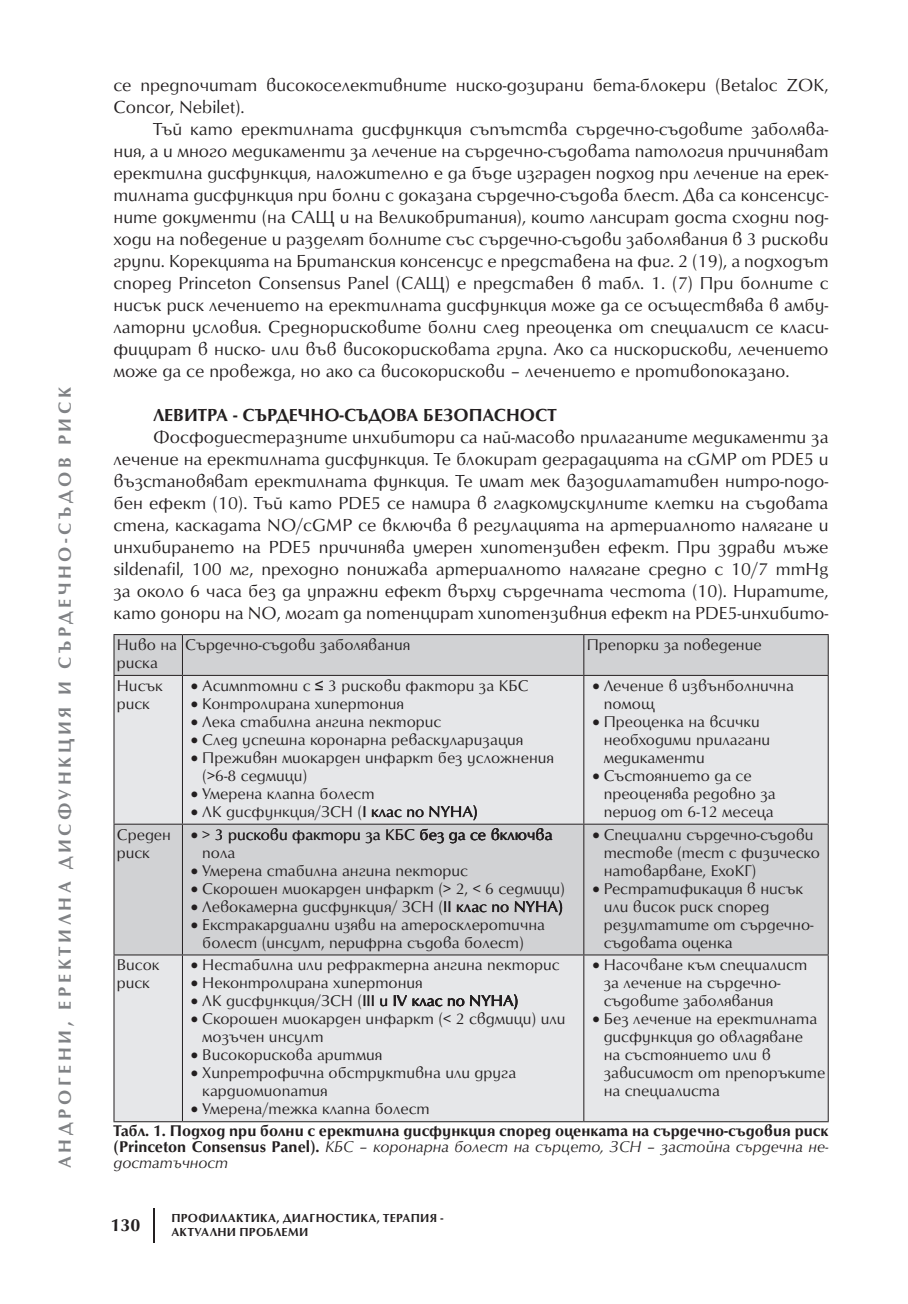
<style>
.page{position:relative;width:908px;height:1304px;background:#fff}
.page>*{position:absolute;margin:0;border:0;box-sizing:border-box;transform-origin:0 0}
.body{font:18px/22px "SP Optimum";color:#231f20;text-align:justify}
.body-2{font:700 18px "SP Optimum";letter-spacing:.2em;color:#808285}
.body-3{font:700 18px "SP Optimum";color:#231f20}
.t1{font:16px/18px "SP Optimum";color:#231f20}
.text_pod_figura{font:700 16px/16px "SP Optimum";color:#231f20;text-align:justify}
.t2{font:700 12px "SP Optimum";letter-spacing:.025em;color:#231f20}
.s1{font-family:"Arial"}
.s2{font-weight:400;font-style:italic}
</style>
<div class="page">
<hr style="left:153px;top:1208px;width:1px;height:34px;background:#231f20">
<div style="left:114px;top:635px;width:713px;height:40px;background:#d1d2d4"></div>
<svg style="left:114px;top:676px;width:713px;height:445px;background:#dedfe1"></svg>
<hr style="left:113px;top:634px;width:69px;height:1px;background:#231f20">
<hr style="left:113px;top:635px;width:1px;height:40px;background:#231f20">
<hr style="left:182px;top:634px;width:401px;height:1px;background:#231f20">
<hr style="left:182px;top:635px;width:1px;height:40px;background:#231f20">
<hr style="left:583px;top:634px;width:245px;height:1px;background:#231f20">
<hr style="left:583px;top:635px;width:1px;height:40px;background:#231f20">
<hr style="left:827px;top:635px;width:1px;height:40px;background:#231f20">
<hr style="left:113px;top:675px;width:69px;height:1px;background:#231f20">
<hr style="left:113px;top:676px;width:1px;height:148px;background:#231f20">
<hr style="left:182px;top:675px;width:401px;height:1px;background:#231f20">
<hr style="left:182px;top:676px;width:1px;height:148px;background:#231f20">
<hr style="left:583px;top:675px;width:245px;height:1px;background:#231f20">
<hr style="left:583px;top:676px;width:1px;height:148px;background:#231f20">
<hr style="left:827px;top:676px;width:1px;height:148px;background:#231f20">
<hr style="left:113px;top:824px;width:69px;height:1px;background:#231f20">
<hr style="left:113px;top:825px;width:1px;height:129px;background:#231f20">
<hr style="left:182px;top:824px;width:401px;height:1px;background:#231f20">
<hr style="left:182px;top:825px;width:1px;height:129px;background:#231f20">
<hr style="left:583px;top:824px;width:245px;height:1px;background:#231f20">
<hr style="left:583px;top:825px;width:1px;height:129px;background:#231f20">
<hr style="left:827px;top:825px;width:1px;height:129px;background:#231f20">
<hr style="left:113px;top:954px;width:69px;height:1px;background:#231f20">
<hr style="left:113px;top:955px;width:1px;height:166px;background:#231f20">
<hr style="left:182px;top:954px;width:401px;height:1px;background:#231f20">
<hr style="left:182px;top:955px;width:1px;height:166px;background:#231f20">
<hr style="left:583px;top:954px;width:245px;height:1px;background:#231f20">
<hr style="left:583px;top:955px;width:1px;height:166px;background:#231f20">
<hr style="left:827px;top:955px;width:1px;height:166px;background:#231f20">
<hr style="left:113px;top:1121px;width:69px;height:1px;background:#231f20">
<hr style="left:182px;top:1121px;width:401px;height:1px;background:#231f20">
<hr style="left:583px;top:1121px;width:245px;height:1px;background:#231f20">
<p class="body-2" style="left:55px;top:1168px;width:782px;rotate:-90deg">андрогени , еректилна ди сфункци я и сърдечно-съдов ри ск</p>
<p class="body" style="left:113px;top:74px;width:716px">се предпочитат високоселективните ниско-дозирани бета-блокери (Betaloc ZO K,<br>Concor, Nebilet).</p>
<p class="body" style="left:113px;top:118px;width:716px;text-indent:40px">Тъй като еректилната дисфункция съпътства сърдечно-съдовите заболява&shy;ния, а и много медикаменти за лечение на сърдечно-съдовата патология причиняват еректилна дисфункция, наложително е да бъде изграден подход при лечение на ерек&shy;тилната дисфункция при болни с доказана сърдечно-съдова блест. Два са консенсус&shy;ните документи (на САЩ и на Великобритания), които лансират доста сходни под&shy;ходи на поведение и разделят болните със сърдечно-съдови заболявания в 3 рискови групи. Корекцията на Британския консенсус е представена на фиг. 2 (19), а подходът според Princeton Consensus Panel (САЩ) е представен в табл. 1. (7) При болните с нисък риск лечението на еректилната дисфункция може да се осъществява в амбу&shy;латорни условия. Среднорисковите болни след преоценка от специалист се класи&shy;фицират в ниско- или във високорисковата група. Ако са нискорискови, лечението може да се провежда, но ако са високорискови – лечението е противопоказано.</p>
<p class="body-3" style="left:153px;top:405px;width:404px">Левитра - сърдечно-съдова безопасност</p>
<p class="body" style="left:113px;top:426px;width:716px;text-indent:40px">Фосфодиестеразните инхибитори са най-масово прилаганите медикаменти за лечение на еректилната дисфункция. Те блокират деградацията на cG MP от PDE5 и възстановяват еректилната функция. Те имат мек вазодилатативен нитро-подо&shy;бен ефект (10). Тъй като PDE5 се намира в гладкомускулните клетки на съдовата стена, каскадата NO/cG MP се включва в регулацията на артериалното налягане и инхибирането на PDE5 причинява умерен хипотензивен ефект. При здрави мъже sildenafil, 100 мг, преходно понижава артериалното налягане средно с 10/7 mm Hg за около 6 часа без да упражни ефект върху сърдечната честота (10). Ниратите, като донори на NO, могат да потенцират хипотензивния ефект на PDE5-инхибито-</p>
<p class="t1" style="left:117px;top:636px;width:62px">Ниво на риска</p>
<p class="t1" style="left:185px;top:636px;width:226px">Сърдечно-съдови заболявания</p>
<p class="t1" style="left:586px;top:636px;width:176px">Препорки за поведение</p>
<p class="t1" style="left:117px;top:676px;width:48px">Нисък риск</p>
<p class="t1" style="left:191px;top:676px;width:339px">• Асимптомни с <span class="s1">≤</span> 3 рискови фактори за КБС</p>
<p class="t1" style="left:603px;top:676px;width:192px;text-indent:-11px">• Лечение в извънболнична помощ</p>
<p class="t1" style="left:603px;top:712px;width:168px;text-indent:-11px">• Преоценка на всички необходими прилагани медикаменти</p>
<p class="t1" style="left:603px;top:766px;width:173px;text-indent:-11px">• Състоянието да се преоценява редовно за период от 6-12 месеца</p>
<p class="t1" style="left:191px;top:694px;width:214px">• Контролирана хипертония</p>
<p class="t1" style="left:191px;top:712px;width:252px">• Лека стабилна ангина пекторис</p>
<p class="t1" style="left:191px;top:730px;width:333px">• След успешна коронарна реваскуларизация</p>
<p class="t1" style="left:202px;top:748px;width:353px;text-indent:-11px">• Преживян миокарден инфаркт без усложнения (&gt;6-8 седмици)</p>
<p class="t1" style="left:191px;top:784px;width:185px">• Умерена клапна болест</p>
<p class="t1" style="left:191px;top:802px;width:288px">• ЛК дисфункция/ЗСН ( клас по NYHA )</p>
<p class="t1" style="left:117px;top:825px;width:56px">Среден риск</p>
<p class="t1" style="left:202px;top:825px;width:351px;text-indent:-11px">• &gt; 3 рискови фактори за КБС без да се включва пола</p>
<p class="t1" style="left:191px;top:861px;width:278px">• Умерена стабилна ангина пекторис</p>
<p class="t1" style="left:191px;top:879px;width:375px">• Скорошен миокарден инфаркт (&gt; 2, &lt; 6 седмици)</p>
<p class="t1" style="left:191px;top:897px;width:373px">• Левокамерна дисфункция/ ЗСН (II клас по NYHA )</p>
<p class="t1" style="left:202px;top:915px;width:344px;text-indent:-11px">• Екстракардиални изяви на атеросклеротична болест (инсулт, перифрна съдова болест)</p>
<p class="t1" style="left:603px;top:825px;width:218px;text-indent:-11px">• Специални сърдечно-съдови тестове (тест с физическо натоварване, ЕхоКГ)</p>
<p class="t1" style="left:603px;top:879px;width:211px;text-indent:-11px">• Рестратификация в нисък или висок риск според резултатите от сърдечно&shy;съдовата оценка</p>
<p class="t1" style="left:603px;top:956px;width:205px;text-indent:-11px">• Насочване към специалист за лечение на сърдечно&shy;съдовите заболявания</p>
<p class="t1" style="left:603px;top:1010px;width:223px;text-indent:-11px">• Без лечение на еректилната дисфункция до овладяване<br>на състоянието или в зависимост от препоръките на специалиста</p>
<p class="text_pod_figura" style="left:113px;top:1122px;width:716px">Табл. 1. Подход при болни с еректилна дисфункция според оценката на сърдечно-съдовия риск (Princeton Consensus Panel). <span class="s2">КБС – коронарна болест на сърцето, ЗСН – застойна сърдечна не&shy;достатъчност</span></p>
<p class="t1" style="left:117px;top:956px;width:44px">Висок риск</p>
<p class="t1" style="left:191px;top:956px;width:370px">• Нестабилна или рефрактерна ангина пекторис</p>
<p class="t1" style="left:191px;top:974px;width:233px">• Неконтролирана хипертония</p>
<p class="t1" style="left:191px;top:992px;width:329px">• ЛК дисфункция/ЗСН (III и IV клас по NYHA )</p>
<p class="t1" style="left:202px;top:1010px;width:364px;text-indent:-11px">• Скорошен миокарден инфаркт (&lt; 2 свдмици) или мозъчен инсулт</p>
<p class="t1" style="left:191px;top:1046px;width:192px">• Високорискова аритмия</p>
<p class="t1" style="left:202px;top:1064px;width:315px;text-indent:-11px">• Хипретрофична обструктивна или друга кардиомиопатия</p>
<p class="t1" style="left:191px;top:1100px;width:240px">• Умерена/тежка клапна болест</p>
<p class="body-3" style="left:110px;top:1215px;width:31px">130</p>
<p class="t2" style="left:171px;top:1211px;width:20px">ПРОФ</p>
<p class="t2" style="left:210px;top:1211px;width:19px">ИЛАК</p>
<p class="t2" style="left:244px;top:1211px;width:67px">ТИКА, ДИАГНОС</p>
<p class="t2" style="left:344px;top:1211px;width:100px">ТИКА, ТЕРАПИЯ -</p>
<p class="t2" style="left:171px;top:1226px;width:39px">АКТУАЛН</p>
<p class="t2" style="left:227px;top:1226px;width:56px">И ПРОБЛЕМ</p>
<p class="t2" style="left:299px;top:1226px;width:11px">И</p>
</div>
